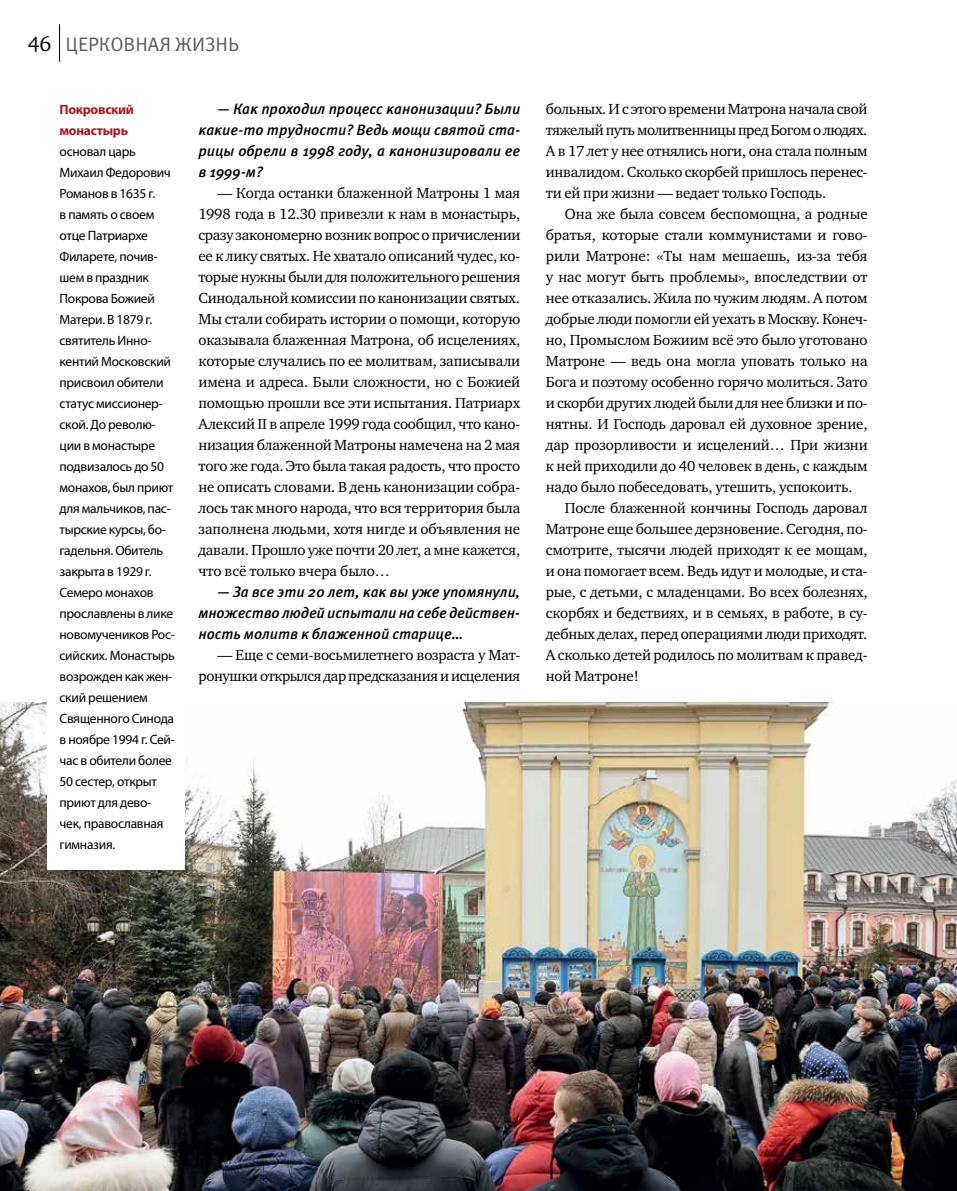
<style>
.page{position:relative;width:957px;height:1191px;background:#fff}
.page>*{position:absolute;margin:0;border:0;box-sizing:border-box;transform-origin:0 0}
.t1{font:19.5px "Meta Pro";letter-spacing:-.005em;color:#58595b}
.t2{font:15px/21px "Charter ITC";letter-spacing:-.015em;color:#000;text-align:justify}
.t3{font:italic 500 15px/21px "Meta Pro";letter-spacing:-.005em;color:#000;text-align:justify}
.t4{font:13.5px/21px "Myriad Pro";letter-spacing:-.02em;color:#000}
.t5{font:700 13.5px/21px "Myriad Pro";letter-spacing:-.02em;color:#b0151f}
.s1{font-family:"Charter ITC";font-size:21px;color:#000}
</style>
<div class="page">
<hr style="left:59px;top:24px;width:1px;height:38px;background:#000">
<img style="left:0;top:702px;width:957px;height:489px">
<div style="left:48px;top:561px;width:137px;height:309px;background:#fff"></div>
<h1 class="t1" style="left:28px;top:32px;width:213px"><span class="s1">46</span> ЦЕРКОВНАЯ ЖИЗНЬ</h1>
<p class="t5" style="left:60px;top:98px;width:76px">Покровский монастырь</p>
<p class="t4" style="left:60px;top:141px;width:117px">основал царь<br>Михаил Федорович<br>Романов в 1635 г.<br>в память о своем отце Патриархе<br>Филарете, почив&shy;шем в праздник<br>Покрова Божией<br>Матери. В 1879 г. святитель Инно&shy;кентий Московский присвоил обители статус миссионер&shy;ской. До револю&shy;ции в монастыре подвизалось до 50 монахов, был приют для мальчиков, пас&shy;тырские курсы, бо&shy;гадельня. Обитель закрыта в 1929 г.<br>Семеро монахов прославлены в лике новомучеников Рос&shy;сийских. Монастырь возрожден как жен&shy;ский решением<br>Священного Синода в ноябре 1994 г. Сей&shy;час в обители более<br>50 сестер, открыт приют для дево&shy;чек, православная гимназия.</p>
<p class="t3" style="left:198px;top:99px;width:323px;text-indent:19px">— Как проходил процесс канонизации? Были какие-то трудности? Ведь мощи святой ста&shy;рицы обрели в 1998 году, а канонизировали ее в 1999-м?</p>
<p class="t2" style="left:198px;top:182px;width:323px;text-indent:19px">— Когда останки блаженной Матроны 1 мая 1998 года в 12.30 привезли к нам в монастырь, сразу закономерно возник вопрос о причислении ее к лику святых. Не хватало описаний чудес, ко&shy;торые нужны были для положительного решения Синодальной комиссии по канонизации святых.<br>Мы стали собирать истории о помощи, которую оказывала блаженная Матрона, об исцелениях, которые случались по ее молитвам, записывали имена и адреса. Были сложности, но с Божией помощью прошли все эти испытания. Патриарх Алексий II в апреле 1999 года сообщил, что кано&shy;низация блаженной Матроны намечена на 2 мая того же года. Это была такая радость, что просто не описать словами. В день канонизации собра&shy;лось так много народа, что вся территория была заполнена людьми, хотя нигде и объявления не давали. Прошло уже почти 20 лет, а мне кажется, что всё только вчера было…</p>
<p class="t3" style="left:198px;top:582px;width:323px;text-indent:19px">— За все эти 20 лет, как вы уже упомянули, множество людей испытали на себе действен&shy;ность молитв к блаженной старице…</p>
<p class="t2" style="left:198px;top:644px;width:323px;text-align:right">— Еще с семи-восьмилетнего возраста у Мат&shy;ронушки открылся дар предсказания и исцеления</p>
<p class="t2" style="left:546px;top:98px;width:323px">больных. И с этого времени Матрона начала свой тяжелый путь молитвенницы пред Богом олюдях.<br>А в 17 лет у нее отнялись ноги, она стала полным инвалидом. Сколько скорбей пришлось перенес&shy;ти ей при жизни — ведает только Господь.</p>
<p class="t2" style="left:546px;top:203px;width:323px;text-indent:19px">Она же была совсем беспомощна, а родные братья, которые стали коммунистами и гово&shy;рили Матроне: «Ты нам мешаешь, из-за тебя у нас могут быть проблемы», впоследствии от нее отказались. Жила по чужим людям. А потом добрые люди помогли ей уехать в Москву. Конеч&shy;но, Промыслом Божиим всё это было уготовано Матроне — ведь она могла уповать только на Бога и поэтому особенно горячо молиться. Зато и скорби других людей были для нее близки и по&shy;нятны. И Господь даровал ей духовное зрение, дар прозорливости и исцелений… При жизни к ней приходили до 40 человек в день, с каждым надо было побеседовать, утешить, успокоить.</p>
<p class="t2" style="left:546px;top:497px;width:323px;text-indent:19px">После блаженной кончины Господь даровал Матроне еще большее дерзновение. Сегодня, по&shy;смотрите, тысячи людей приходят к ее мощам, и она помогает всем. Ведь идут и молодые, и ста&shy;рые, с детьми, с младенцами. Во всех болезнях, скорбях и бедствиях, и в семьях, в работе, в су&shy;дебных делах, перед операциями люди приходят.<br>А сколько детей родилось по молитвам к правед&shy;ной Матроне!</p>
</div>
